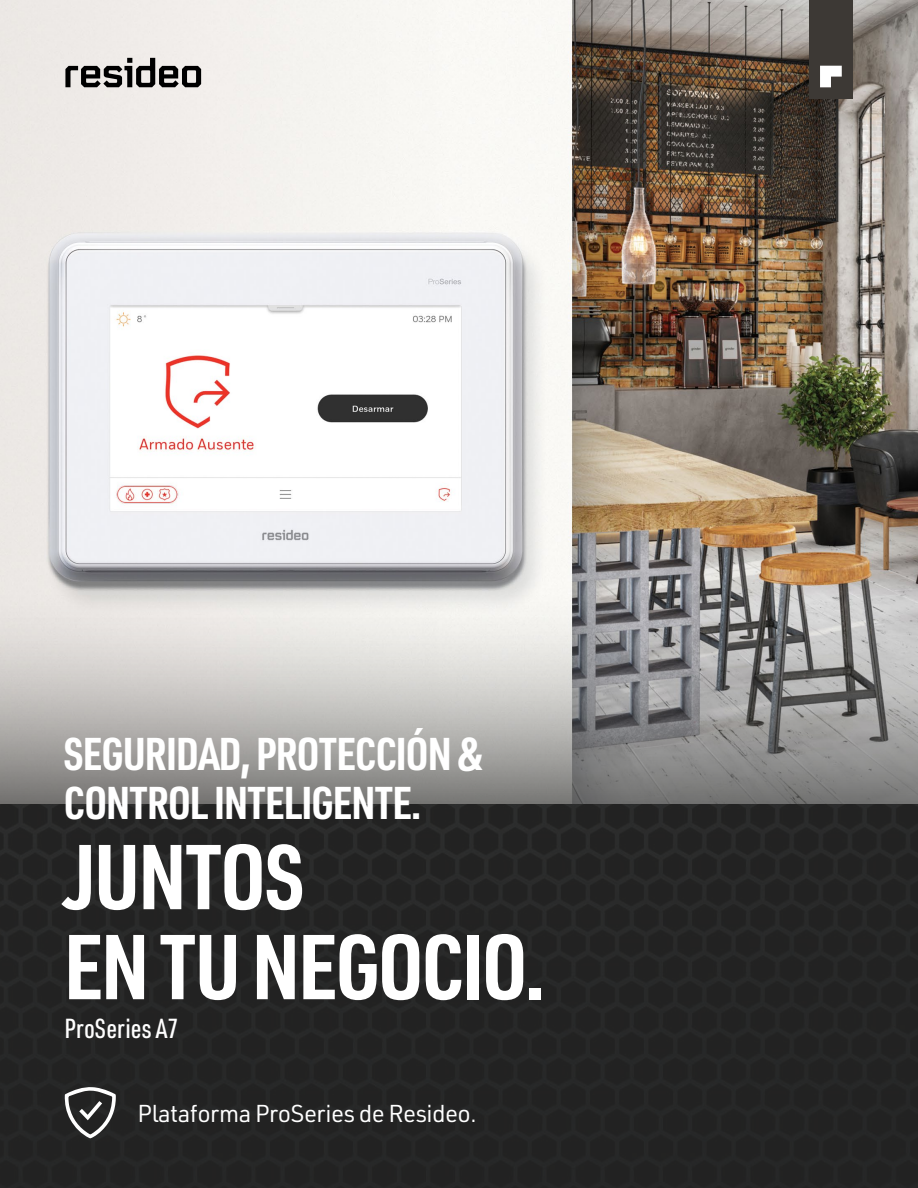
<style>
.page{position:relative;width:918px;height:1188px;background:#fff}
.page>*{position:absolute;margin:0;border:0;box-sizing:border-box;transform-origin:0 0}
.t1{font:700 90px/90px "URWDIN Cond";letter-spacing:-.02em;color:#fff}
.t2{font:700 45px/49.5px "URWDIN Cond";letter-spacing:-.02em;color:#fff}
.t3{font:500 27px "URWDIN Cond";color:#fff}
.t4{font:24px "URWDIN";letter-spacing:-.025em;color:#fff}
</style>
<div class="page">
<div style="left:0;top:804px;width:918px;height:384px;background:#222"></div>
<img style="left:0;top:0;width:918px;height:585px">
<svg style="left:0;top:585px;width:918px;height:219px;background:#adacab"></svg>
<svg style="left:65px;top:58px;width:136px;height:29px;background:#878483"></svg>
<div style="left:809px;top:0;width:44px;height:98px;background:#3d3935"></div>
<svg style="left:820px;top:66px;width:22px;height:21px"></svg>
<svg style="left:65px;top:1087px;width:51px;height:51px"></svg>
<p class="t2" style="left:64px;top:727px;width:421px">SEGURIDAD, PROTECCIÓN &amp;<br>CONTROL INTELIGENTE.</p>
<h1 class="t1" style="left:64px;top:829px;width:483px">JUNTOS<br>EN TU NEGOCIO.</h1>
<p class="t3" style="left:65px;top:1011px;width:116px">ProSeries A7</p>
<p class="t4" style="left:138px;top:1098px;width:341px">Plataforma ProSeries de Resideo.</p>
</div>
